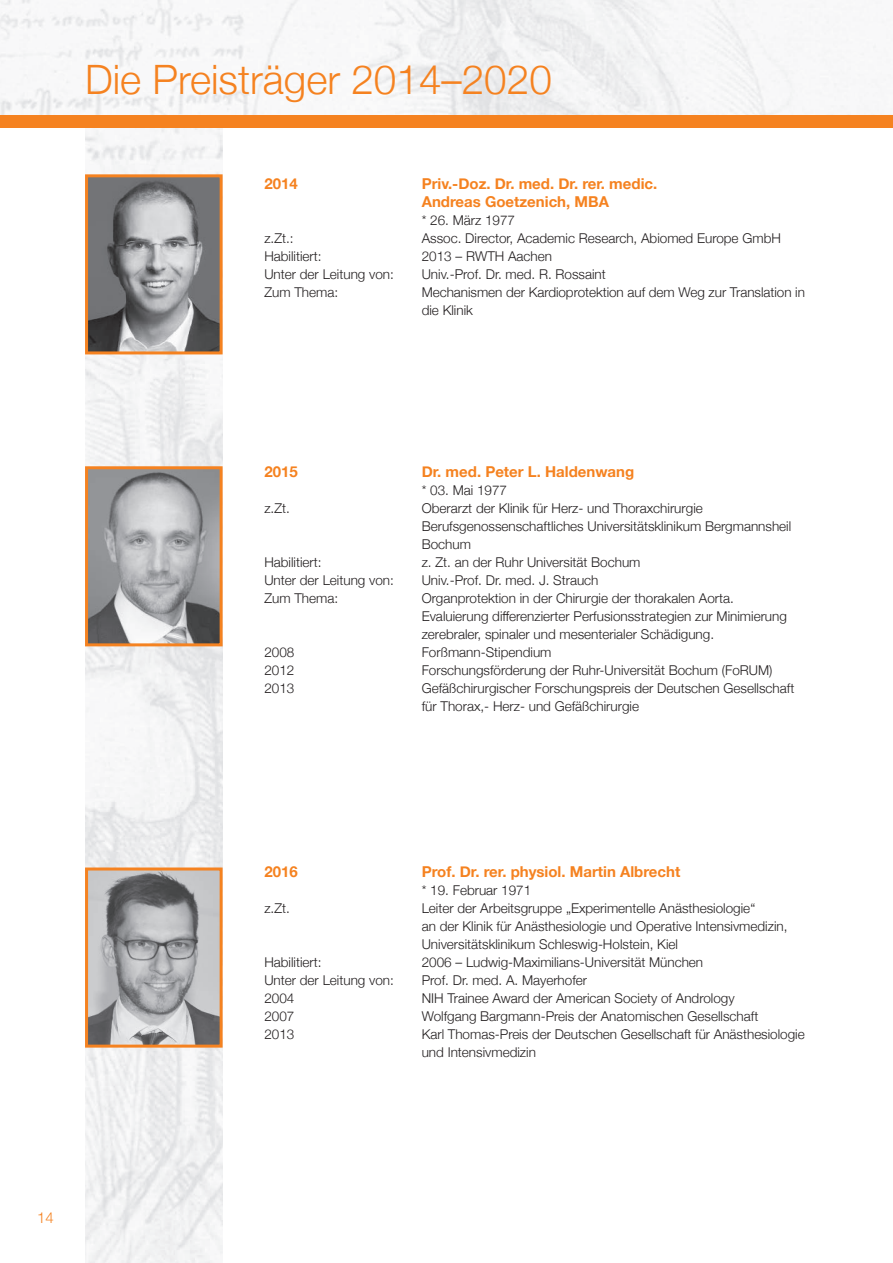
<style>
.page{position:relative;width:893px;height:1263px;background:#fff}
.page>*{position:absolute;margin:0;border:0;box-sizing:border-box;transform-origin:0 0}
.t1{font:300 40.5px "Helvetica Neue";color:#f58220}
.t2{font:700 15px/18px "Helvetica Neue";color:#f58220}
.t3{font:300 15px "Helvetica Neue";color:#f58220}
.t4{font:300 13.5px/18px "Helvetica Neue";color:#231f20}
</style>
<div class="page">
<img style="left:85px;top:128px;width:137px;height:1135px">
<img style="left:89px;top:178px;width:130px;height:172px">
<div style="left:85px;top:174px;width:138px;height:180px;border:3px solid #f58220"></div>
<img style="left:89px;top:470px;width:130px;height:172px">
<div style="left:85px;top:466px;width:138px;height:180px;border:3px solid #f58220"></div>
<img style="left:89px;top:871px;width:130px;height:172px">
<div style="left:85px;top:867px;width:138px;height:180px;border:3px solid #f58220"></div>
<img style="left:0;top:0;width:892px;height:115px">
<div style="left:0;top:115px;width:893px;height:13px;background:#f58220"></div>
<h1 class="t1" style="left:85px;top:47px;width:468px">Die Preisträger 2014–2020</h1>
<p class="t2" style="left:264px;top:175px;width:35px">2014</p>
<p class="t2" style="left:422px;top:175px;width:237px">Priv.-Doz. Dr. med. Dr. rer. medic.<br>Andreas Goetzenich, MBA</p>
<p class="t4" style="left:422px;top:210px;width:95px">* 26. März 1977</p>
<p class="t4" style="left:264px;top:228px;width:31px">z.Zt.:</p>
<p class="t4" style="left:422px;top:228px;width:361px">Assoc. Director, Academic Research, Abiomed Europe GmbH</p>
<p class="t4" style="left:264px;top:246px;width:59px">Habilitiert:</p>
<p class="t4" style="left:422px;top:246px;width:132px">2013 – RWTH Aachen</p>
<p class="t4" style="left:264px;top:264px;width:131px">Unter der Leitung von:</p>
<p class="t4" style="left:422px;top:264px;width:186px">Univ.-Prof. Dr. med. R. Rossaint</p>
<p class="t4" style="left:264px;top:282px;width:75px">Zum Thema:</p>
<p class="t4" style="left:422px;top:282px;width:385px">Mechanismen der Kardioprotektion auf dem Weg zur Translation in die Klinik</p>
<p class="t2" style="left:264px;top:463px;width:35px">2015</p>
<p class="t2" style="left:422px;top:463px;width:214px">Dr. med. Peter L. Haldenwang</p>
<p class="t4" style="left:422px;top:480px;width:87px">* 03. Mai 1977</p>
<p class="t4" style="left:264px;top:498px;width:27px">z.Zt.</p>
<p class="t4" style="left:422px;top:498px;width:371px">Oberarzt der Klinik für Herz- und Thoraxchirurgie<br>Berufsgenossenschaftliches Universitätsklinikum Bergmannsheil<br>Bochum</p>
<p class="t4" style="left:264px;top:552px;width:59px">Habilitiert:</p>
<p class="t4" style="left:422px;top:552px;width:220px">z. Zt. an der Ruhr Universität Bochum</p>
<p class="t4" style="left:264px;top:570px;width:131px">Unter der Leitung von:</p>
<p class="t4" style="left:422px;top:570px;width:178px">Univ.-Prof. Dr. med. J. Strauch</p>
<p class="t4" style="left:264px;top:588px;width:75px">Zum Thema:</p>
<p class="t4" style="left:422px;top:588px;width:367px">Organprotektion in der Chirurgie der thorakalen Aorta.<br>Evaluierung differenzierter Perfusionsstrategien zur Minimierung zerebraler, spinaler und mesenterialer Schädigung.</p>
<p class="t4" style="left:264px;top:642px;width:32px">2008</p>
<p class="t4" style="left:422px;top:642px;width:131px">Forßmann-Stipendium</p>
<p class="t4" style="left:264px;top:660px;width:32px">2012</p>
<p class="t4" style="left:422px;top:660px;width:352px">Forschungsförderung der Ruhr-Universität Bochum (FoRUM)</p>
<p class="t4" style="left:264px;top:678px;width:32px">2013</p>
<p class="t4" style="left:422px;top:678px;width:374px">Gefäßchirurgischer Forschungspreis der Deutschen Gesellschaft für Thorax,- Herz- und Gefäßchirurgie</p>
<p class="t2" style="left:264px;top:863px;width:35px">2016</p>
<p class="t2" style="left:422px;top:863px;width:260px">Prof. Dr. rer. physiol. Martin Albrecht</p>
<p class="t4" style="left:422px;top:880px;width:111px">* 19. Februar 1971</p>
<p class="t4" style="left:264px;top:898px;width:27px">z.Zt.</p>
<p class="t4" style="left:422px;top:898px;width:367px">Leiter der Arbeitsgruppe „Experimentelle Anästhesiologie“<br>an der Klinik für Anästhesiologie und Operative Intensivmedizin,<br>Universitätsklinikum Schleswig-Holstein, Kiel</p>
<p class="t4" style="left:264px;top:952px;width:59px">Habilitiert:</p>
<p class="t4" style="left:422px;top:952px;width:283px">2006 – Ludwig-Maximilians-Universität München</p>
<p class="t4" style="left:264px;top:970px;width:131px">Unter der Leitung von:</p>
<p class="t4" style="left:422px;top:970px;width:167px">Prof. Dr. med. A. Mayerhofer</p>
<p class="t4" style="left:264px;top:988px;width:32px">2004</p>
<p class="t4" style="left:422px;top:988px;width:314px">NIH Trainee Award der American Society of Andrology</p>
<p class="t4" style="left:264px;top:1006px;width:32px">2007</p>
<p class="t4" style="left:422px;top:1006px;width:338px">Wolfgang Bargmann-Preis der Anatomischen Gesellschaft</p>
<p class="t4" style="left:264px;top:1024px;width:32px">2013</p>
<p class="t4" style="left:422px;top:1024px;width:384px">Karl Thomas-Preis der Deutschen Gesellschaft für Anästhesiologie und Intensivmedizin</p>
<p class="t3" style="left:37px;top:1206px;width:18px">14</p>
</div>
